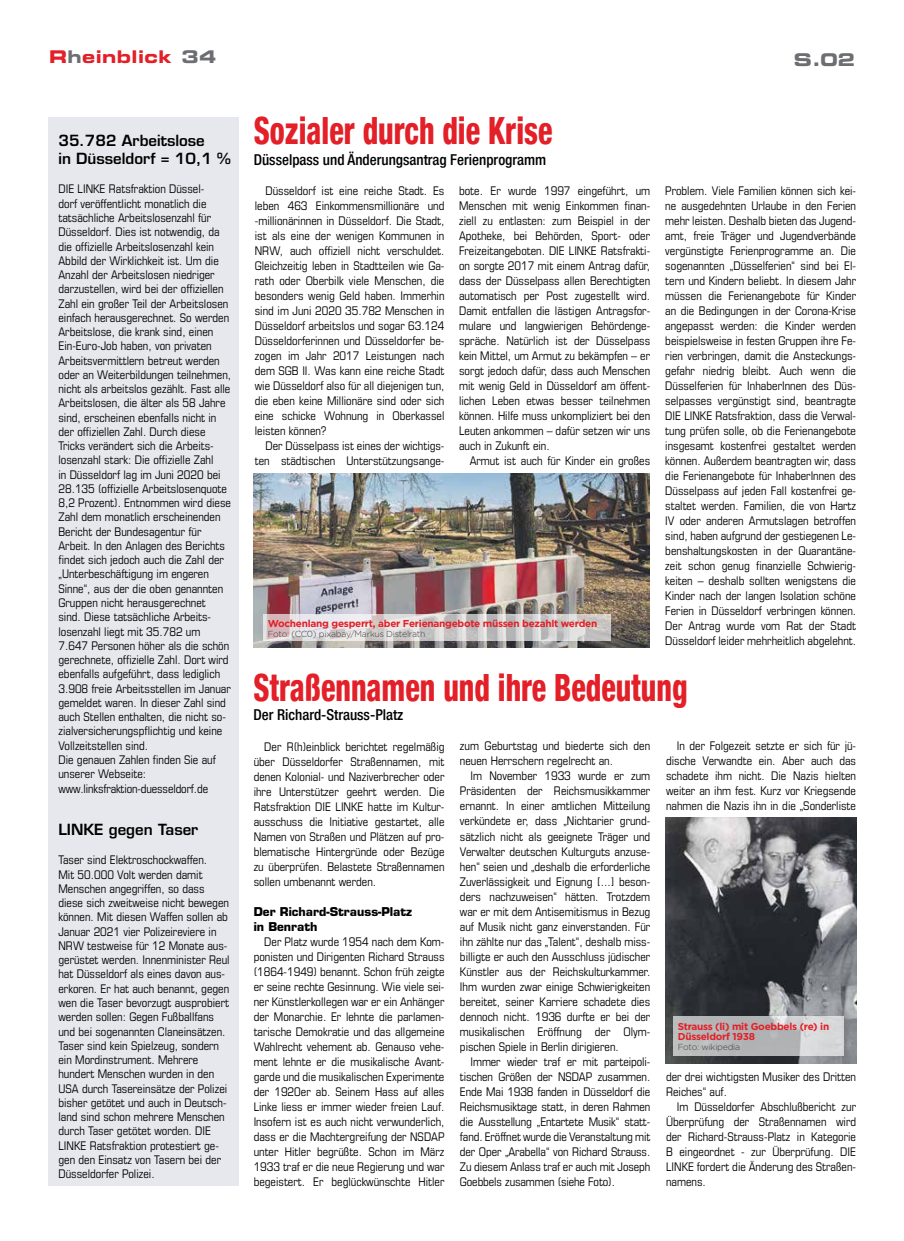
<style>
.page{position:relative;width:904px;height:1241px;background:#fff}
.page>*{position:absolute;margin:0;border:0;box-sizing:border-box;transform-origin:0 0}
.t1{font:800 condensed 37.5px "Head";color:#e31f27;scale:.8 1}
.t2{font:17.5px "Eurostile LT Std Bold Ex 2";letter-spacing:.025em;color:#e31f27}
.t3{font:17.5px "Eurostile LT Std Bold Ex 2";color:#6d6e71}
.t4{font:500 condensed 15px "Head";color:#000}
.t5{font:600 15px/18px "Eurostile LT Std";color:#000}
.t6{font:condensed 11.88px/15px "Eurostile LT Std";color:#000;text-align:justify}
.t7{font:700 11.88px/15px "Eurostile LT Std";color:#000}
.t8{font:700 10px/10px "Gotham";letter-spacing:-.025em;color:#e31f27}
.t9{font:300 8.75px "Gotham Rounded";letter-spacing:-.025em;color:#414042}
.s1{color:#6d6e71}
</style>
<div class="page">
<div style="left:48px;top:118px;width:191px;height:1067px;background:#e6e8ed"></div>
<img style="left:665px;top:817px;width:191px;height:245px">
<svg style="left:673px;top:1015px;width:170px;height:40px;background:#bcbdbf"></svg>
<img style="left:254px;top:473px;width:395px;height:174px">
<svg style="left:263px;top:614px;width:347px;height:27px;background:#d4d1d2"></svg>
<h2 class="t2" style="left:49px;top:44px;width:169px">R<span class="s1">h</span>einblick <span class="s1">34</span></h2>
<p class="t5" style="left:58px;top:132px;width:174px">35.782 Arbeitslose<br>in Düsseldorf = 10,1 %</p>
<p class="t6" style="left:58px;top:182px;width:174px;line-height:14.2px;text-align:left">DIE LINKE Ratsfraktion Düssel-<br>dorf veröffentlicht monatlich die tatsächliche Arbeitslosenzahl für Düsseldorf. Dies ist notwendig, da die offizielle Arbeitslosenzahl kein Abbild der Wirklichkeit ist. Um die Anzahl der Arbeitslosen niedriger darzustellen, wird bei der offiziellen Zahl ein großer Teil der Arbeitslosen einfach herausgerechnet. So werden Arbeitslose, die krank sind, einen Ein-Euro-Job haben, von privaten Arbeitsvermittlern betreut werden oder an Weiterbildungen teilnehmen, nicht als arbeitslos gezählt. Fast alle Arbeitslosen, die älter als 58 Jahre sind, erscheinen ebenfalls nicht in der offiziellen Zahl. Durch diese Tricks verändert sich die Arbeits&shy;losenzahl stark: Die offizielle Zahl<br>in Düsseldorf lag im Juni 2020 bei 28.135 (offizielle Arbeitslosenquote 8,2 Prozent). Entnommen wird diese Zahl dem monatlich erscheinenden Bericht der Bundesagentur für Arbeit. In den Anlagen des Berichts findet sich jedoch auch die Zahl der „Unterbeschäftigung im engeren Sinne“, aus der die oben genannten Gruppen nicht herausgerechnet sind. Diese tatsächliche Arbeits&shy;losenzahl liegt mit 35.782 um 7.647 Personen höher als die schön gerechnete, offizielle Zahl. Dort wird ebenfalls aufgeführt, dass lediglich 3.908 freie Arbeitsstellen im Januar gemeldet waren. In dieser Zahl sind auch Stellen enthalten, die nicht so&shy;zialversicherungspflichtig und keine Vollzeitstellen sind.<br>Die genauen Zahlen finden Sie auf unserer Webseite: www.linksfraktion-duesseldorf.de</p>
<p class="t5" style="left:58px;top:820px;width:141px">LINKE gegen Taser</p>
<p class="t6" style="left:58px;top:852px;width:173px;line-height:14.2px;text-align:left">Taser sind Elektroschockwaffen.<br>Mit 50.000 Volt werden damit Menschen angegriffen, so dass diese sich zweitweise nicht bewegen können. Mit diesen Waffen sollen ab Januar 2021 vier Polizeireviere in NRW testweise für 12 Monate aus&shy;gerüstet werden. Innenminister Reul hat Düsseldorf als eines davon aus&shy;erkoren. Er hat auch benannt, gegen wen die Taser bevorzugt ausprobiert werden sollen: Gegen Fußballfans und bei sogenannten Claneinsätzen.<br>Taser sind kein Spielzeug, sondern ein Mordinstrument. Mehrere hundert Menschen wurden in den USA durch Tasereinsätze der Polizei bisher getötet und auch in Deutsch&shy;land sind schon mehrere Menschen durch Taser getötet worden. DIE LINKE Ratsfraktion protestiert ge&shy;gen den Einsatz von Tasern bei der Düsseldorfer Polizei.</p>
<h2 class="t3" style="left:793px;top:47px;width:63px">S.02</h2>
<h1 class="t1" style="left:254px;top:107px;width:375px">Sozialer durch die Krise</h1>
<p class="t4" style="left:254px;top:151px;width:294px">Düsselpass und Änderungsantrag Ferienprogramm</p>
<p class="t6" style="left:255px;top:183px;width:191px;text-indent:11px">Düsseldorf ist eine reiche Stadt. Es leben 463 Einkommensmillionäre und -millionärinnen in Düsseldorf. Die Stadt, ist als eine der wenigen Kommunen in NRW, auch offiziell nicht verschuldet.<br>Gleichzeitig leben in Stadtteilen wie Ga&shy;rath oder Oberbilk viele Menschen, die besonders wenig Geld haben. Immerhin sind im Juni 2020 35.782 Menschen in Düsseldorf arbeitslos und sogar 63.124<br>Düsseldorferinnen und Düsseldorfer be&shy;zogen im Jahr 2017 Leistungen nach dem SGB II. Was kann eine reiche Stadt wie Düsseldorf also für all diejenigen tun, die eben keine Millionäre sind oder sich eine schicke Wohnung in Oberkassel leisten können?</p>
<p class="t6" style="left:255px;top:438px;width:191px;text-align:right">Der Düsselpass ist eines der wichtigs&shy;ten städtischen Unterstützungsange-</p>
<p class="t6" style="left:459px;top:183px;width:193px">bote. Er wurde 1997 eingeführt, um Menschen mit wenig Einkommen finan&shy;ziell zu entlasten: zum Beispiel in der Apotheke, bei Behörden, Sport- oder Freizeitangeboten. DIE LINKE Ratsfrakti&shy;on sorgte 2017 mit einem Antrag dafür, dass der Düsselpass allen Berechtigten automatisch per Post zugestellt wird.<br>Damit entfallen die lästigen Antragsfor&shy;mulare und langwierigen Behördenge&shy;spräche. Natürlich ist der Düsselpass kein Mittel, um Armut zu bekämpfen – er sorgt jedoch dafür, dass auch Menschen mit wenig Geld in Düsseldorf am öffent&shy;lichen Leben etwas besser teilnehmen können. Hilfe muss unkompliziert bei den Leuten ankommen – dafür setzen wir uns auch in Zukunft ein.</p>
<p class="t6" style="left:469px;top:453px;width:182px">Armut ist auch für Kinder ein großes</p>
<p class="t8" style="left:268px;top:617px;width:331px">Wochenlang gesperrt, aber Ferienangebote müssen bezahlt werden</p>
<p class="t9" style="left:268px;top:627px;width:159px">Foto: (CC0) pixabay/Markus Distelrath</p>
<p class="t6" style="left:665px;top:183px;width:192px">Problem. Viele Familien können sich kei&shy;ne ausgedehnten Urlaube in den Ferien mehr leisten. Deshalb bieten das Jugend&shy;amt, freie Träger und Jugendverbände vergünstigte Ferienprogramme an. Die sogenannten „Düsselferien“ sind bei El&shy;tern und Kindern beliebt. In diesem Jahr müssen die Ferienangebote für Kinder an die Bedingungen in der Corona-Krise angepasst werden: die Kinder werden beispielsweise in festen Gruppen ihre Fe&shy;rien verbringen, damit die Ansteckungs&shy;gefahr niedrig bleibt. Auch wenn die Düsselferien für InhaberInnen des Düs&shy;selpasses vergünstigt sind, beantragte DIE LINKE Ratsfraktion, dass die Verwal&shy;tung prüfen solle, ob die Ferienangebote insgesamt kostenfrei gestaltet werden können. Außerdem beantragten wir, dass die Ferienangebote für InhaberInnen des Düsselpass auf jeden Fall kostenfrei ge&shy;staltet werden. Familien, die von Hartz IV oder anderen Armutslagen betroffen sind, haben aufgrund der gestiegenen Le&shy;benshaltungskosten in der Quarantäne&shy;zeit schon genug finanzielle Schwierig&shy;keiten – deshalb sollten wenigstens die Kinder nach der langen Isolation schöne Ferien in Düsseldorf verbringen können.<br>Der Antrag wurde vom Rat der Stadt Düsseldorf leider mehrheitlich abgelehnt.</p>
<h1 class="t1" style="left:254px;top:664px;width:544px">Straßennamen und ihre Bedeutung</h1>
<p class="t4" style="left:254px;top:705px;width:151px">Der Richard-Strauss-Platz</p>
<p class="t6" style="left:254px;top:738px;width:192px;text-indent:11px">Der R(h)einblick berichtet regelmäßig über Düsseldorfer Straßennamen, mit denen Kolonial- und Naziverbrecher oder ihre Unterstützer geehrt werden. Die Ratsfraktion DIE LINKE hatte im Kultur&shy;ausschuss die Initiative gestartet, alle Namen von Straßen und Plätzen auf pro&shy;blematische Hintergründe oder Bezüge zu überprüfen. Belastete Straßennamen sollen umbenannt werden.</p>
<p class="t7" style="left:254px;top:903px;width:160px">Der Richard-Strauss-Platz in Benrath</p>
<p class="t6" style="left:254px;top:933px;width:192px;text-indent:11px">Der Platz wurde 1954 nach dem Kom&shy;ponisten und Dirigenten Richard Strauss (1864-1949) benannt. Schon früh zeigte er seine rechte Gesinnung. Wie viele sei&shy;ner Künstlerkollegen war er ein Anhänger der Monarchie. Er lehnte die parlamen&shy;tarische Demokratie und das allgemeine Wahlrecht vehement ab. Genauso vehe&shy;ment lehnte er die musikalische Avant&shy;garde und die musikalischen Experimente der 1920er ab. Seinem Hass auf alles Linke liess er immer wieder freien Lauf.<br>Insofern ist es auch nicht verwunderlich, dass er die Machtergreifung der NSDAP unter Hitler begrüßte. Schon im März 1933 traf er die neue Regierung und war begeistert. Er beglückwünschte Hitler</p>
<p class="t6" style="left:666px;top:738px;width:191px;text-indent:11px">In der Folgezeit setzte er sich für jü&shy;dische Verwandte ein. Aber auch das schadete ihm nicht. Die Nazis hielten weiter an ihm fest. Kurz vor Kriegsende nahmen die Nazis ihn in die „Sonderliste</p>
<p class="t6" style="left:460px;top:738px;width:192px">zum Geburtstag und biederte sich den neuen Herrschern regelrecht an.</p>
<p class="t6" style="left:460px;top:768px;width:192px;text-indent:11px">Im November 1933 wurde er zum Präsidenten der Reichsmusikkammer ernannt. In einer amtlichen Mitteilung verkündete er, dass „Nichtarier grund&shy;sätzlich nicht als geeignete Träger und Verwalter deutschen Kulturguts anzuse&shy;hen“ seien und „deshalb die erforderliche Zuverlässigkeit und Eignung [...] beson&shy;ders nachzuweisen“ hätten. Trotzdem war er mit dem Antisemitismus in Bezug auf Musik nicht ganz einverstanden. Für ihn zählte nur das „Talent“, deshalb miss&shy;billigte er auch den Ausschluss jüdischer Künstler aus der Reichskulturkammer.<br>Ihm wurden zwar einige Schwierigkeiten bereitet, seiner Karriere schadete dies dennoch nicht. 1936 durfte er bei der musikalischen Eröffnung der Olym&shy;pischen Spiele in Berlin dirigieren.</p>
<p class="t6" style="left:460px;top:1053px;width:192px;text-indent:11px">Immer wieder traf er mit parteipoli&shy;tischen Größen der NSDAP zusammen.<br>Ende Mai 1938 fanden in Düsseldorf die Reichsmusiktage statt, in deren Rahmen die Ausstellung „Entartete Musik“ statt&shy;fand. Eröffnet wurde die Veranstaltung mit der Oper „Arabella“ von Richard Strauss.<br>Zu diesem Anlass traf er auch mit Joseph Goebbels zusammen (siehe Foto).</p>
<p class="t8" style="left:677px;top:1020px;width:153px">Strauss (li) mit Goebbels (re) in<br>Düsseldorf 1938</p>
<p class="t9" style="left:677px;top:1040px;width:64px">Foto: wikipedia</p>
<p class="t6" style="left:666px;top:1068px;width:191px">der drei wichtigsten Musiker des Dritten<br>Reiches“ auf.</p>
<p class="t6" style="left:666px;top:1098px;width:191px;text-indent:11px">Im Düsseldorfer Abschlußbericht zur Überprüfung der Straßennamen wird der Richard-Strauss-Platz in Kategorie B eingeordnet - zur Überprüfung. DIE LINKE fordert die Änderung des Straßen&shy;namens.</p>
</div>
